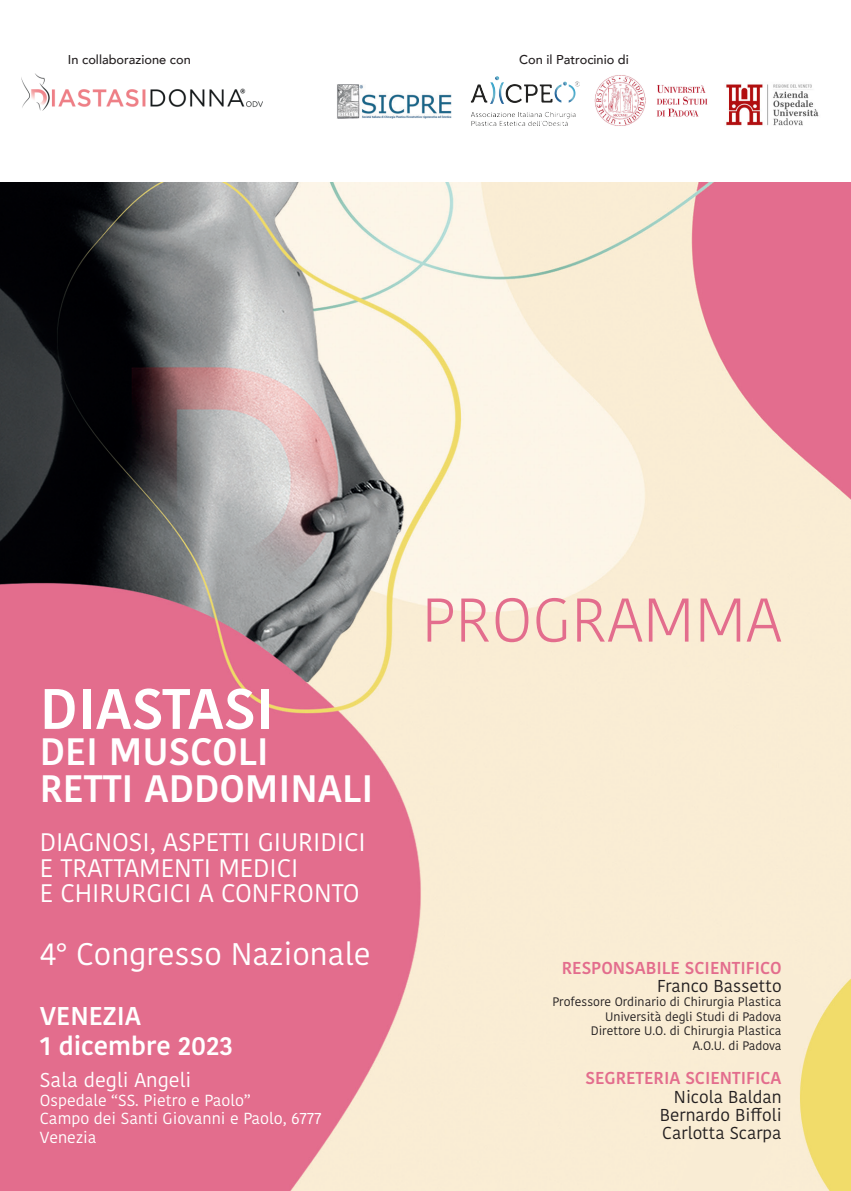
<style>
.page{position:relative;width:851px;height:1191px;background:#fff}
.page>*{position:absolute;margin:0;border:0;box-sizing:border-box;transform-origin:0 0}
.t1{font:300 61.4px "Kohinoor Bangla";color:#e36d8d}
.t2{font:600 56.8px "Kohinoor Bangla";color:#fff}
.t3{font:600 38px "Kohinoor Bangla";color:#fff}
.t4{font:31.2px "Kohinoor Bangla";color:#fff}
.t5{font:600 25.6px "Kohinoor Bangla";color:#fff}
.t6{font:25.2px "Kohinoor Bangla";color:#fff}
.t7{font:20px "Kohinoor Bangla";color:#fff}
.t8{font:17.2px "Kohinoor Bangla";color:#231f20}
.t9{font:600 17.2px "Kohinoor Bangla";color:#e36d8d}
.t10{font:16px "Kohinoor Bangla";color:#fff}
.t11{font:500 12.8px "Avenir";color:#231f20}
.t12{font:12.2px "Kohinoor Bangla";color:#231f20}
</style>
<div class="page">
<img style="left:0;top:183px;width:850px;height:1008px">
<img style="left:21px;top:74px;width:241px;height:37px">
<img style="left:337px;top:85px;width:115px;height:34px">
<img style="left:494px;top:76px;width:85px;height:14px">
<img style="left:594px;top:75px;width:114px;height:51px">
<img style="left:726px;top:84px;width:93px;height:42px">
<p class="t11" style="left:68px;top:48px;width:124px">In collaborazione con</p>
<p class="t11" style="left:519px;top:48px;width:111px">Con il Patrocinio di</p>
<p class="t2" style="left:40px;top:661px;width:235px">DIASTASI</p>
<p class="t3" style="left:40px;top:720px;width:230px">DEI MUSCOLI</p>
<p class="t3" style="left:40px;top:756px;width:335px">RETTI ADDOMINALI</p>
<p class="t6" style="left:40px;top:823px;width:327px">DIAGNOSI, ASPETTI GIURIDICI</p>
<p class="t6" style="left:40px;top:848px;width:260px">E TRATTAMENTI MEDICI</p>
<p class="t6" style="left:40px;top:874px;width:321px">E CHIRURGICI A CONFRONTO</p>
<p class="t4" style="left:40px;top:930px;width:332px">4° Congresso Nazionale</p>
<p class="t5" style="left:40px;top:994px;width:103px">VENEZIA</p>
<p class="t5" style="left:40px;top:1024px;width:195px">1 dicembre 2023</p>
<p class="t7" style="left:40px;top:1065px;width:153px">Sala degli Angeli</p>
<p class="t10" style="left:40px;top:1088px;width:212px">Ospedale “SS. Pietro e Paolo”</p>
<p class="t10" style="left:40px;top:1106px;width:283px">Campo dei Santi Giovanni e Paolo, 6777</p>
<p class="t10" style="left:40px;top:1125px;width:58px">Venezia</p>
<p class="t1" style="left:421px;top:574px;width:361px">PROGRAMMA</p>
<p class="t9" style="left:561px;top:953px;width:221px">RESPONSABILE SCIENTIFICO</p>
<p class="t8" style="left:657px;top:972px;width:126px">Franco Bassetto</p>
<p class="t12" style="left:552px;top:992px;width:231px">Professore Ordinario di Chirurgia Plastica</p>
<p class="t12" style="left:605px;top:1007px;width:178px">Università degli Studi di Padova</p>
<p class="t12" style="left:590px;top:1021px;width:192px">Direttore U.O. di Chirurgia Plastica</p>
<p class="t12" style="left:693px;top:1036px;width:90px">A.O.U. di Padova</p>
<p class="t9" style="left:585px;top:1063px;width:197px">SEGRETERIA SCIENTIFICA</p>
<p class="t8" style="left:674px;top:1083px;width:109px">Nicola Baldan</p>
<p class="t8" style="left:659px;top:1101px;width:123px">Bernardo Biffoli</p>
<p class="t8" style="left:662px;top:1120px;width:121px">Carlotta Scarpa</p>
</div>
